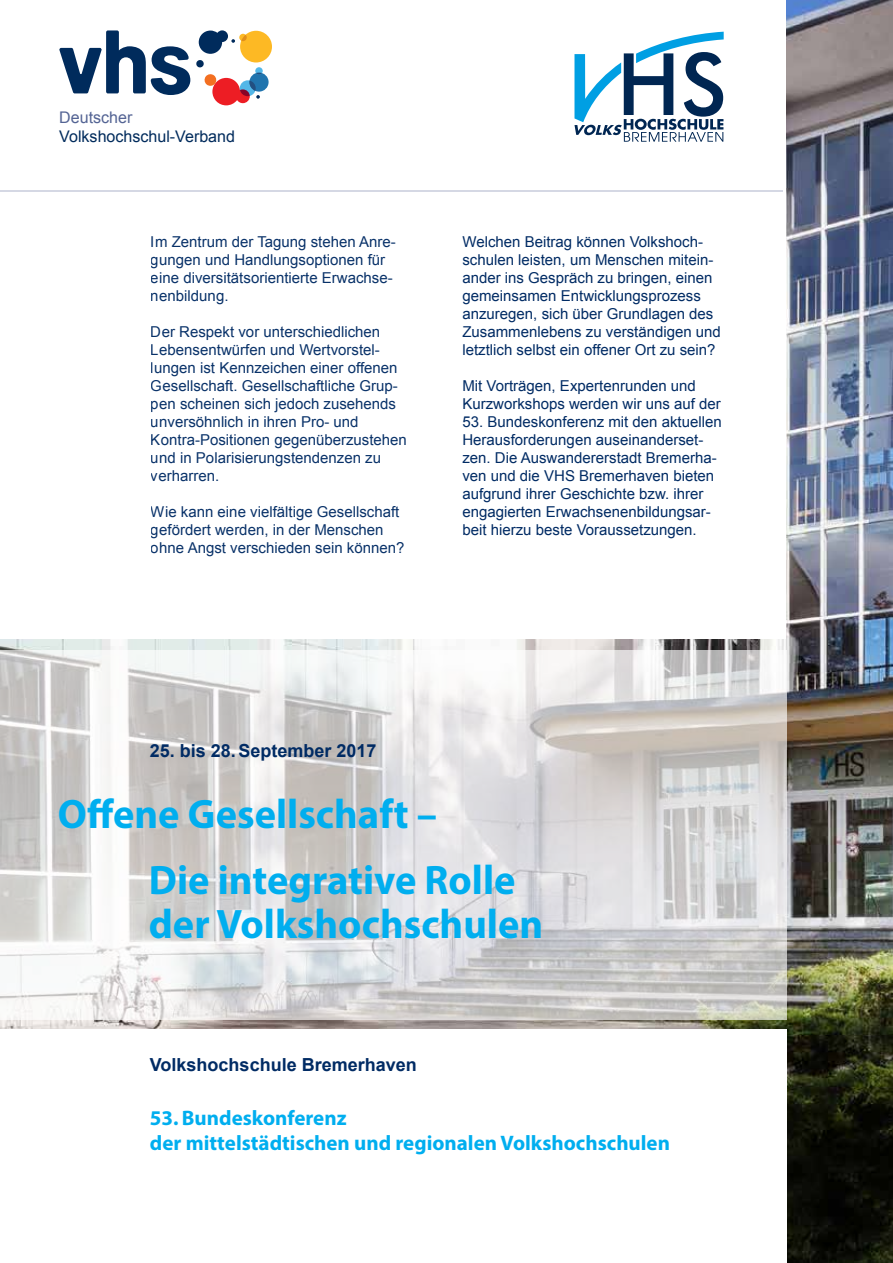
<style>
.page{position:relative;width:893px;height:1263px;background:#fff}
.page>*{position:absolute;margin:0;border:0;box-sizing:border-box;transform-origin:0 0}
.t1{font:700 41.25px/43.5px "Myriad Pro";color:#00aeef}
.t2{font:700 21px/25.2px "Myriad Pro";color:#00aeef}
.t3{font:700 18px "Arial";color:#002b64}
.t4{font:16.05px "Arial";color:#002b5c}
.t5{font:16.05px "Arial";color:#546494}
.t6{font:15px/18px "Arial";color:#002b64}
</style>
<div class="page">
<img style="left:1px;top:0;width:892px;height:1263px">
<svg style="left:0;top:650px;width:787px;height:369px"></svg>
<div style="left:0;top:0;width:786px;height:639px;background:#fff"></div>
<svg style="left:574px;top:32px;width:150px;height:110px"></svg>
<div style="left:0;top:1030px;width:787px;height:233px;background:#fff"></div>
<hr style="left:0;top:190px;width:782px;height:1px;background:#d5d8e4">
<svg style="left:59px;top:30px;width:131px;height:65px"></svg>
<svg style="left:196px;top:30px;width:76px;height:75px"></svg>
<p class="t5" style="left:59px;top:107px;width:75px">Deutscher</p>
<p class="t4" style="left:59px;top:126px;width:177px">Volkshochschul-Verband</p>
<p class="t6" style="left:151px;top:233px;width:246px">Im Zentrum der Tagung stehen Anre&shy;gungen und Handlungsoptionen für eine diversitätsorientierte Erwachse&shy;nenbildung.</p>
<p class="t6" style="left:151px;top:323px;width:257px">Der Respekt vor unterschiedlichen Lebensentwürfen und Wertvorstel&shy;lungen ist Kennzeichen einer offenen Gesellschaft. Gesellschaftliche Grup&shy;pen scheinen sich jedoch zusehends unversöhnlich in ihren Pro- und Kontra-Positionen gegenüberzustehen und in Polarisierungstendenzen zu verharren.</p>
<p class="t6" style="left:151px;top:503px;width:255px">Wie kann eine vielfältige Gesellschaft gefördert werden, in der Menschen ohne Angst verschieden sein können?</p>
<p class="t6" style="left:462px;top:233px;width:260px">Welchen Beitrag können Volkshoch&shy;schulen leisten, um Menschen mitein&shy;ander ins Gespräch zu bringen, einen gemeinsamen Entwicklungsprozess anzuregen, sich über Grundlagen des Zusammenlebens zu verständigen und letztlich selbst ein offener Ort zu sein?</p>
<p class="t6" style="left:462px;top:377px;width:260px">Mit Vorträgen, Expertenrunden und<br>Kurzworkshops werden wir uns auf der</p>
<p class="t6" style="left:462px;top:413px;width:261px">53. Bundeskonferenz mit den aktuellen Herausforderungen auseinanderset&shy;zen. Die Auswandererstadt Bremerha&shy;ven und die VHS Bremerhaven bieten aufgrund ihrer Geschichte bzw. ihrer engagierten Erwachsenenbildungsar&shy;beit hierzu beste Voraussetzungen.</p>
<p class="t3" style="left:150px;top:739px;width:228px">25. bis 28.September 2017</p>
<h1 class="t1" style="left:58px;top:791px;width:381px">Offene Gesellschaft –</h1>
<h1 class="t1" style="left:149px;top:857px;width:396px">Die integrative Rolle der Volkshochschulen</h1>
<p class="t3" style="left:150px;top:1052px;width:268px">Volkshochschule Bremerhaven</p>
<h2 class="t2" style="left:150px;top:1105px;width:522px">53. Bundeskonferenz<br>der mittelstädtischen und regionalen Volkshochschulen</h2>
</div>
